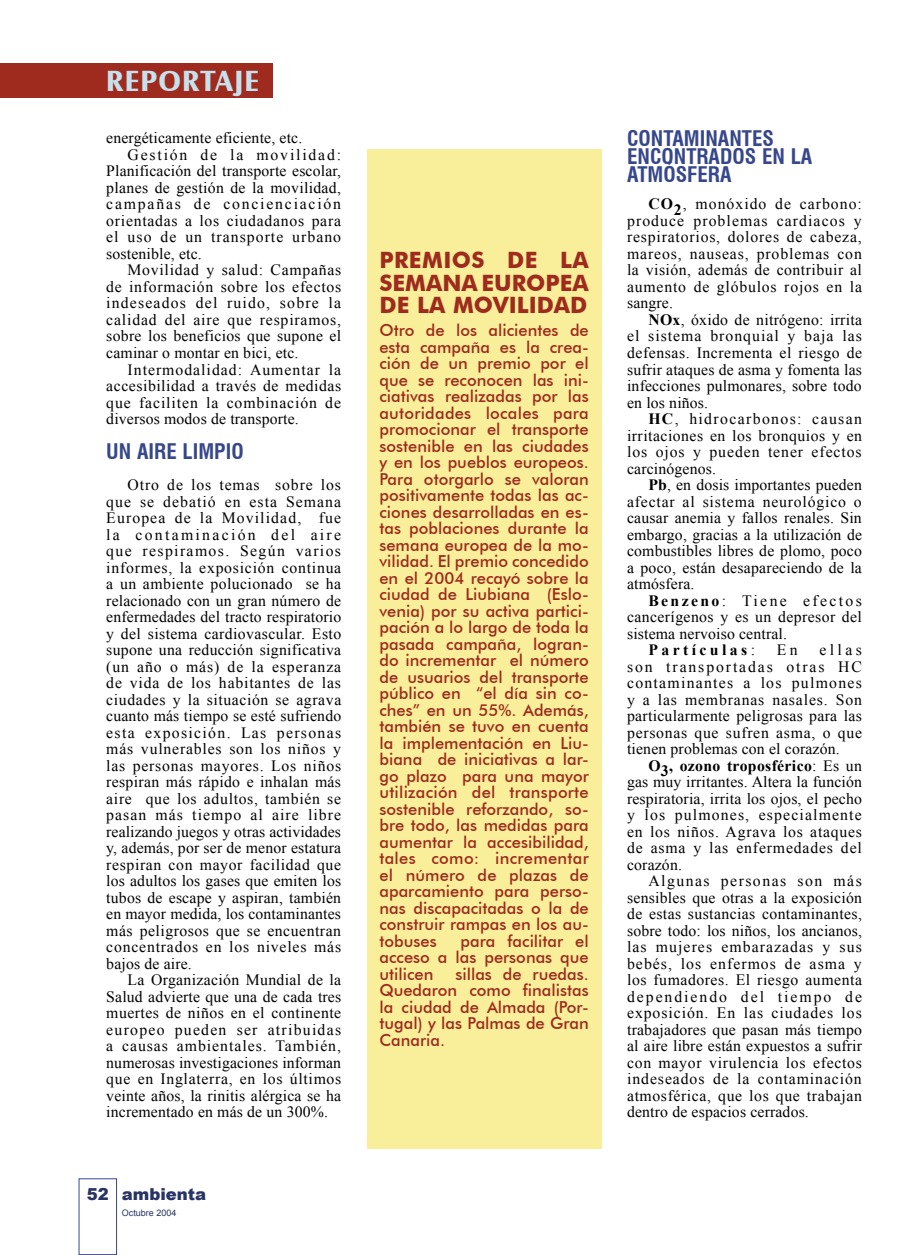
<style>
.page{position:relative;width:913px;height:1255px;background:#fff}
.page>*{position:absolute;margin:0;border:0;box-sizing:border-box;transform-origin:0 0}
.t1{font:700 30px "Castle T";letter-spacing:.04em;color:#c7e0ed}
.texto_cuadro{font:700 22.5px/22.5px "Futura BT";color:#9e2b1e;text-align:justify}
.Ladillo{font:700 condensed 21px/18px "Swiss 721 BT";color:#36478b}
.texto_cuadro-2{font:500 16.5px/16.5px "Futura BT";color:#9e2b1e;text-align:justify}
.t2{font:900 16.5px "Arial";color:#283366}
.Texto_general-OK{font:15.75px/16.5px "Times New Roman";letter-spacing:.015em;color:#000;text-align:justify}
.Texto_general-OK-2{font:700 15.75px "Times New Roman";letter-spacing:.215em;color:#000}
.t3{font:9px "Arial";color:#283366}
.s1{font-weight:700}
.s2{font-weight:400}
</style>
<div class="page">
<div style="left:79px;top:1178px;width:38px;height:76px;border:1px solid #36478b"></div>
<div style="left:0;top:64px;width:272px;height:34px;background:#9e2b1e"></div>
<div style="left:367px;top:149px;width:235px;height:999px;background:#f9ee99"></div>
<h1 class="t1" style="left:106px;top:64px;width:154px">REPORTAJE</h1>
<p class="Texto_general-OK" style="left:106px;top:130px;width:197px">energéticamente eficiente, etc.</p>
<p class="Texto_general-OK" style="left:106px;top:146px;width:236px;text-indent:21px">Gestión de la movilidad:<br>Planificación del transporte escolar, planes de gestión de la movilidad, campañas de concienciación orientadas a los ciudadanos para el uso de un transporte urbano sostenible, etc.</p>
<p class="Texto_general-OK" style="left:106px;top:262px;width:236px;text-indent:21px">Movilidad y salud: Campañas de información sobre los efectos indeseados del ruido, sobre la calidad del aire que respiramos, sobre los beneficios que supone el caminar o montar en bici, etc.</p>
<p class="Texto_general-OK" style="left:106px;top:361px;width:236px;text-indent:21px">Intermodalidad: Aumentar la accesibilidad a través de medidas que faciliten la combinación de diversos modos de transporte.</p>
<p class="Ladillo" style="left:106px;top:442px;width:139px">UN AIRE LIMPIO</p>
<p class="Texto_general-OK" style="left:106px;top:476px;width:237px;text-indent:21px">Otro de los temas sobre los que se debatió en esta Semana Europea de la Movilidad, fue la contaminación del aire que respiramos. Según varios informes, la exposición continua a un ambiente polucionado se ha relacionado con un gran número de enfermedades del tracto respiratorio y del sistema cardiovascular. Esto supone una reducción significativa (un año o más) de la esperanza de vida de los habitantes de las ciudades y la situación se agrava cuanto más tiempo se esté sufriendo esta exposición. Las personas más vulnerables son los niños y las personas mayores. Los niños respiran más rápido e inhalan más aire que los adultos, también se pasan más tiempo al aire libre realizando juegos y otras actividades y, además, por ser de menor estatura respiran con mayor facilidad que los adultos los gases que emiten los tubos de escape y aspiran, también en mayor medida, los contaminantes más peligrosos que se encuentran concentrados en los niveles más bajos de aire.</p>
<p class="Texto_general-OK" style="left:106px;top:971px;width:236px;text-indent:21px">La Organización Mundial de la Salud advierte que una de cada tres muertes de niños en el continente europeo pueden ser atribuidas a causas ambientales. También, numerosas investigaciones informan que en Inglaterra, en los últimos veinte años, la rinitis alérgica se ha incrementado en más de un 300%.</p>
<p class="t2" style="left:87px;top:1181px;width:24px">52</p>
<p class="t2" style="left:122px;top:1181px;width:86px">ambienta</p>
<p class="t3" style="left:122px;top:1207px;width:56px">Octubre 2004</p>
<p class="texto_cuadro" style="left:379px;top:249px;width:211px">PREMIOS DE LA SEMANA EUROPEA DE LA MOVILIDAD</p>
<p class="texto_cuadro-2" style="left:379px;top:322px;width:211px">Otro de los alicientes de esta campaña es la crea&shy;ción de un premio por el que se reconocen las ini&shy;ciativas realizadas por las autoridades locales para promocionar el transporte sostenible en las ciudades y en los pueblos europeos.<br>Para otorgarlo se valoran positivamente todas las ac&shy;ciones desarrolladas en es&shy;tas poblaciones durante la semana europea de la mo&shy;vilidad. El premio concedido en el 2004 recayó sobre la ciudad de Liubiana (Eslo&shy;venia) por su activa partici&shy;pación a lo largo de toda la pasada campaña, logran&shy;do incrementar el número de usuarios del transporte público en “el día sin co&shy;ches” en un 55%. Además, también se tuvo en cuenta la implementación en Liu&shy;biana de iniciativas a lar&shy;go plazo para una mayor utilización del transporte sostenible reforzando, so&shy;bre todo, las medidas para aumentar la accesibilidad, tales como: incrementar el número de plazas de aparcamiento para perso&shy;nas discapacitadas o la de construir rampas en los au&shy;tobuses</p>
<p class="texto_cuadro-2" style="left:379px;top:932px;width:211px;text-indent:81px">para facilitar el acceso a las personas que utilicen</p>
<p class="texto_cuadro-2" style="left:379px;top:965px;width:211px;text-indent:76px">sillas de ruedas.<br>Quedaron como finalistas la ciudad de Almada (Por&shy;tugal) y las Palmas de Gran Canaria.</p>
<p class="Ladillo" style="left:627px;top:129px;width:187px">CONTAMINANTES<br>ENCONTRADOS EN LA<br>ATMÓSFERA</p>
<p class="Texto_general-OK" style="left:627px;top:196px;width:236px;text-indent:21px"><span class="s1">CO2</span>, monóxido de carbono: produce problemas cardiacos y respiratorios, dolores de cabeza, mareos, nauseas, problemas con la visión, además de contribuir al aumento de glóbulos rojos en la sangre.</p>
<p class="Texto_general-OK" style="left:627px;top:311px;width:237px;text-indent:21px"><span class="s1">NOx</span>, óxido de nitrógeno: irrita el sistema bronquial y baja las defensas. Incrementa el riesgo de sufrir ataques de asma y fomenta las infecciones pulmonares, sobre todo en los niños.</p>
<p class="Texto_general-OK" style="left:627px;top:410px;width:236px;text-indent:21px"><span class="s1">HC</span>, hidrocarbonos: causan irritaciones en los bronquios y en los ojos y pueden tener efectos carcinógenos.</p>
<p class="Texto_general-OK" style="left:627px;top:476px;width:236px;text-indent:21px"><span class="s1">Pb</span>, en dosis importantes pueden afectar al sistema neurológico o causar anemia y fallos renales. Sin embargo, gracias a la utilización de combustibles libres de plomo, poco a poco, están desapareciendo de la atmósfera.</p>
<p class="Texto_general-OK" style="left:627px;top:592px;width:236px;text-indent:21px"><span class="s1">Benzeno</span>: Tiene efectos cancerígenos y es un depresor del sistema nervoiso central.</p>
<p class="Texto_general-OK-2" style="left:648px;top:639px;width:108px">Partículas<span class="s2">:</span></p>
<p class="Texto_general-OK" style="left:777px;top:641px;width:22px">En</p>
<p class="Texto_general-OK" style="left:627px;top:641px;width:236px;text-indent:192px">ellas son transportadas otras HC contaminantes a los pulmones y a las membranas nasales. Son particularmente peligrosas para las personas que sufren asma, o que tienen problemas con el corazón.</p>
<p class="Texto_general-OK" style="left:627px;top:757px;width:236px;text-indent:21px"><span class="s1">O3, ozono troposférico</span>: Es un gas muy irritantes. Altera la función respiratoria, irrita los ojos, el pecho y los pulmones, especialmente en los niños. Agrava los ataques de asma y las enfermedades del corazón.</p>
<p class="Texto_general-OK" style="left:627px;top:872px;width:236px;text-indent:21px">Algunas personas son más sensibles que otras a la exposición de estas sustancias contaminantes, sobre todo: los niños, los ancianos, las mujeres embarazadas y sus bebés, los enfermos de asma y los fumadores. El riesgo aumenta dependiendo del tiempo de exposición. En las ciudades los trabajadores que pasan más tiempo al aire libre están expuestos a sufrir con mayor virulencia los efectos indeseados de la contaminación atmosférica, que los que trabajan dentro de espacios cerrados.</p>
</div>
